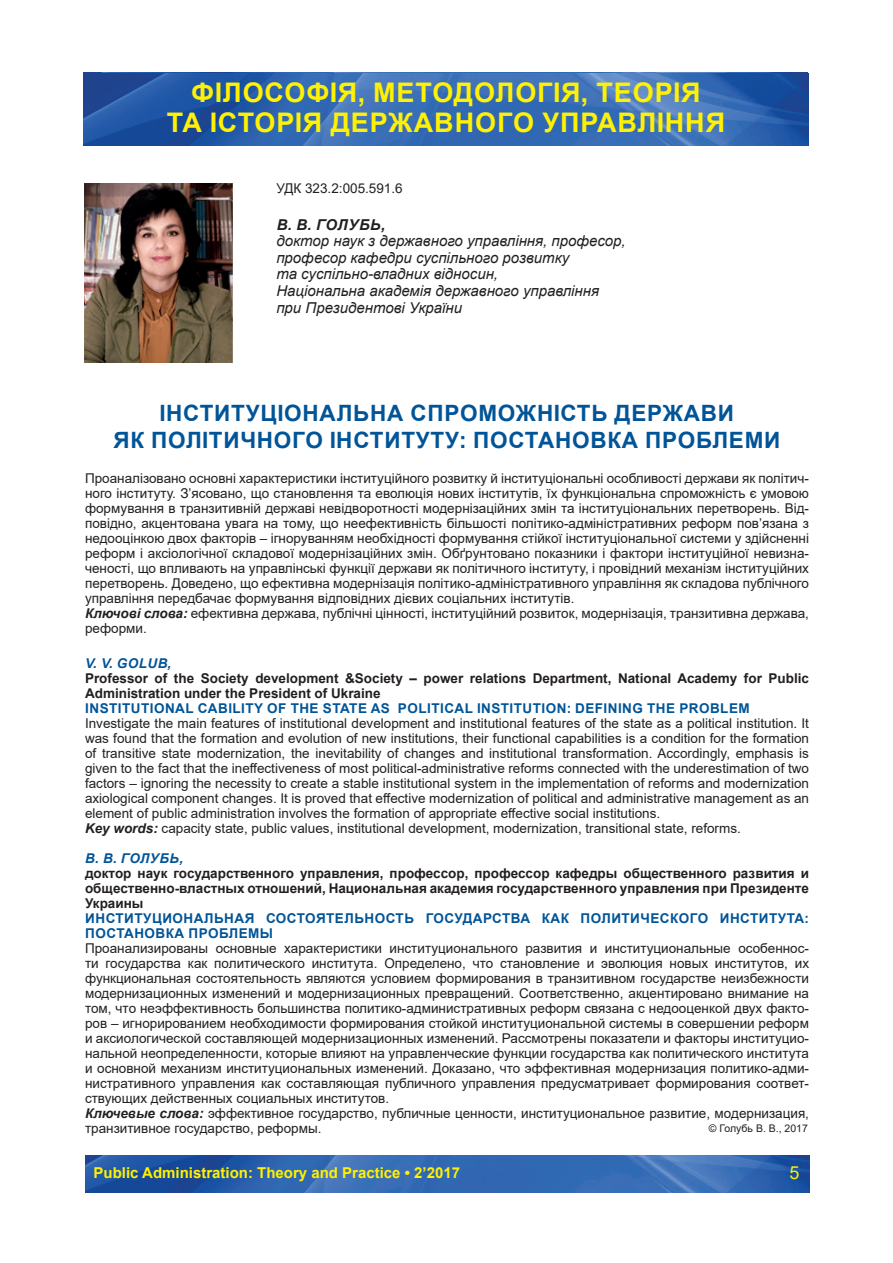
<style>
.page{position:relative;width:893px;height:1263px;background:#fff}
.page>*{position:absolute;margin:0;border:0;box-sizing:border-box;transform-origin:0 0}
.t1{font:700 27px/30px "Arial";letter-spacing:.03em;color:#fff101;text-align:center}
.t2{font:700 22.5px/27px "Arial";letter-spacing:.035em;color:#015497;text-align:center}
.t3{font:18px "Arial";color:#fff101}
.t4{font:italic 15px/16.5px "Arial";color:#231f20}
.t5{font:700 15px "Arial";color:#fff101}
.t6{font:italic 700 15px "Arial";letter-spacing:.035em;color:#231f20}
.t7{font:13.5px/15px "Arial";color:#231f20}
.t8{font:700 13.5px/15px "Arial";color:#231f20}
.t9{font:700 13.5px/15px "Arial";letter-spacing:.035em;color:#015497}
.t10{font:italic 700 13.5px "Arial";letter-spacing:.035em;color:#015497}
.t11{font:10.5px "Arial";color:#231f20}
.s1{font-weight:700;font-style:italic}
</style>
<div class="page">
<img style="left:85px;top:1155px;width:724px;height:37px">
<img style="left:84px;top:73px;width:724px;height:1px">
<img style="left:84px;top:74px;width:724px;height:72px">
<img style="left:85px;top:183px;width:148px;height:179px">
<h1 class="t1" style="left:167px;top:78px;width:560px">ФІЛОСОФІЯ, МЕТОДОЛОГІЯ, ТЕОРІЯ<br>ТА ІСТОРІЯ ДЕРЖАВНОГО УПРАВЛІННЯ</h1>
<p class="t5" style="left:305px;top:80px;width:496px">Philosophy, methodology, theory and history of public administration</p>
<p class="t7" style="left:276px;top:181px;width:128px">УДК 323.2:005.591.6</p>
<p class="t6" style="left:277px;top:215px;width:110px">В. В. ГОЛУБЬ,</p>
<p class="t4" style="left:276px;top:233px;width:351px">доктор наук з державного управління, професор, професор кафедри суспільного розвитку<br>та суспільно-владних відносин,<br>Національна академія державного управління при Президентові України</p>
<h2 class="t2" style="left:114px;top:399px;width:668px">ІНСТИТУЦІОНАЛЬНА СПРОМОЖНІСТЬ ДЕРЖАВИ<br>ЯК ПОЛІТИЧНОГО ІНСТИТУТУ: ПОСТАНОВКА ПРОБЛЕМИ</h2>
<p class="t7" style="left:85px;top:470px;width:725px">Проаналізовано основні характеристики інституційного розвитку й інституціональні особливості держави як політич&shy;ного інституту. З’ясовано, що становлення та еволюція нових інститутів, їх функціональна спроможність є умовою формування в транзитивній державі невідворотності модернізаційних змін та інституціональних перетворень. Від&shy;повідно, акцентована увага на тому, що неефективність більшості політико-адміністративних реформ пов’язана з недооцінкою двох факторів – ігноруванням необхідності формування стійкої інституціональної системи у здійсненні реформ і аксіологічної складової модернізаційних змін. Обґрунтовано показники і фактори інституційної невизна&shy;ченості, що впливають на управлінські функції держави як політичного інституту, і провідний механізм інституційних перетворень. Доведено, що ефективна модернізація політико-адміністративного управління як складова публічного управління передбачає формування відповідних дієвих соціальних інститутів.<br><span class="s1">Ключові слова:</span> ефективна держава, публічні цінності, інституційний розвиток, модернізація, транзитивна держава, реформи.</p>
<p class="t10" style="left:85px;top:654px;width:88px">V. V. GOLUB,</p>
<p class="t8" style="left:85px;top:671px;width:725px">Professor of the Society development &amp;Society – power relations Department, National Academy for Public<br>Administration under the President of Ukraine</p>
<p class="t9" style="left:85px;top:701px;width:666px">INSTITUTIONAL CABILITY OF THE STATE AS POLITICAL INSTITUTION: DEFINING THE PROBLEM</p>
<p class="t7" style="left:85px;top:716px;width:725px">Investigate the main features of institutional development and institutional features of the state as a political institution. It was found that the formation and evolution of new institutions, their functional capabilities is a condition for the formation of transitive state modernization, the inevitability of changes and institutional transformation. Accordingly, emphasis is given to the fact that the ineffectiveness of most political-administrative reforms connected with the underestimation of two factors – ignoring the necessity to create a stable institutional system in the implementation of reforms and modernization axiological component changes. It is proved that effective modernization of political and administrative management as an element of public administration involves the formation of appropriate effective social institutions.<br><span class="s1">Key words:</span> capacity state, public values, institutional development, modernization, transitional state, reforms.</p>
<p class="t10" style="left:85px;top:849px;width:99px">В. В. ГОЛУБЬ,</p>
<p class="t8" style="left:85px;top:866px;width:725px;text-align:justify">доктор наук государственного управления, профессор, профессор кафедры общественного развития и общественно-властных отношений, Национальная академия государственного управления при Президенте Украины</p>
<p class="t9" style="left:85px;top:911px;width:725px">ИНСТИТУЦИОНАЛЬНАЯ СОСТОЯТЕЛЬНОСТЬ ГОСУДАРСТВА КАК ПОЛИТИЧЕСКОГО ИНСТИТУТА:<br>ПОСТАНОВКА ПРОБЛЕМЫ</p>
<p class="t7" style="left:85px;top:941px;width:725px">Проанализированы основные характеристики институционального развития и институциональные особеннос&shy;ти государства как политического института. Определено, что становление и эволюция новых институтов, их функциональная состоятельность являются условием формирования в транзитивном государстве неизбежности модернизационных изменений и модернизационных превращений. Соответственно, акцентировано внимание на том, что неэффективность большинства политико-административных реформ связана с недооценкой двух факто&shy;ров – игнорированием необходимости формирования стойкой институциональной системы в совершении реформ и аксиологической составляющей модернизационных изменений. Рассмотрены показатели и факторы институцио&shy;нальной неопределенности, которые влияют на управленческие функции государства как политического института и основной механизм институциональных изменений. Доказано, что эффективная модернизация политико-адми&shy;нистративного управления как составляющая публичного управления предусматривает формирования соответ&shy;ствующих действенных социальных институтов.<br><span class="s1">Ключевые слова:</span> эффективное государство, публичные ценности, институциональное развитие, модернизация, транзитивное государство, реформы.</p>
<p class="t11" style="left:709px;top:1121px;width:101px">© Голубь В. В., 2017</p>
<p class="t5" style="left:94px;top:1162px;width:368px">Public Administration: Theory and Practice • 2’2017</p>
<h3 class="t3" style="left:789px;top:1160px;width:12px">5</h3>
</div>
